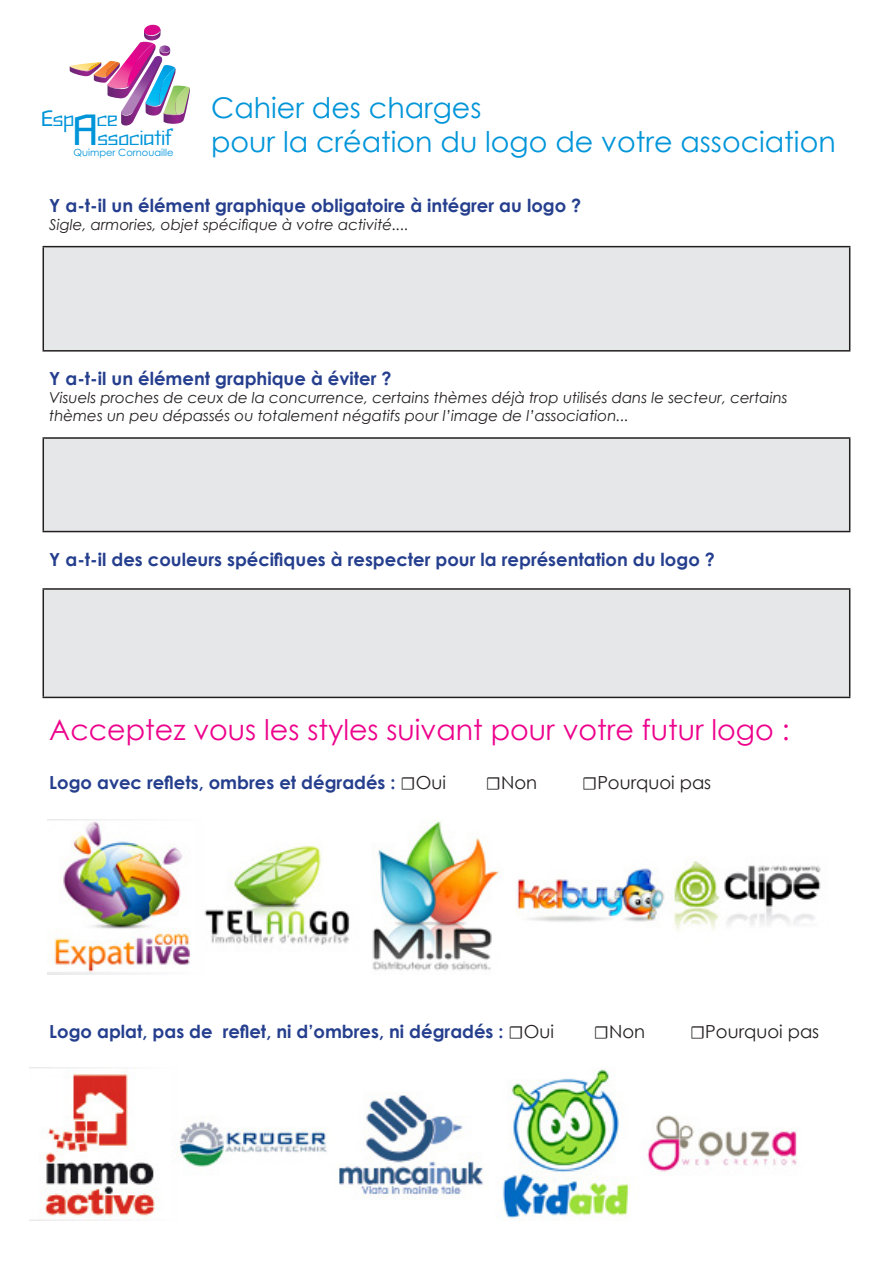
<style>
.page{position:relative;width:893px;height:1263px;background:#fff}
.page>*{position:absolute;margin:0;border:0;box-sizing:border-box;transform-origin:0 0}
.t1{font:28.5px "Century Gothic";color:#0095d9}
.t2{font:28.5px "Century Gothic";color:#ed028c}
.t3{font:20.85px/18.9px "Tetra";letter-spacing:.025em;color:#0095d9}
.t4{font:700 18px "Century Gothic";color:#253f8e}
.t5{font:18px "Century Gothic";color:#231f20}
.t6{font:italic 15px/18px "Century Gothic";color:#231f20}
.t7{font:9.9px "Century Gothic";color:#0095d9}
.s1{font-size:40.65px}
.s2{font-family:"Minion Pro";font-weight:400;color:#231f20}
.s3{font-weight:400;color:#231f20}
.s4{font-family:"Minion Pro"}
</style>
<div class="page">
<div style="left:43px;top:247px;width:807px;height:104px;background:#e6e7e9"></div>
<div style="left:43px;top:438px;width:807px;height:93px;background:#e6e7e9"></div>
<div style="left:43px;top:589px;width:807px;height:108px;background:#e6e7e9"></div>
<hr style="left:43px;top:246px;width:807px;height:1px;background:#231f20">
<hr style="left:43px;top:247px;width:1px;height:103px;background:#231f20">
<hr style="left:849px;top:247px;width:1px;height:103px;background:#231f20">
<hr style="left:43px;top:350px;width:807px;height:2px;background:#231f20">
<hr style="left:43px;top:437px;width:807px;height:2px;background:#231f20">
<hr style="left:43px;top:439px;width:1px;height:92px;background:#231f20">
<hr style="left:849px;top:439px;width:1px;height:92px;background:#231f20">
<hr style="left:43px;top:531px;width:807px;height:1px;background:#231f20">
<hr style="left:43px;top:588px;width:807px;height:2px;background:#231f20">
<hr style="left:43px;top:590px;width:1px;height:107px;background:#231f20">
<hr style="left:849px;top:590px;width:1px;height:107px;background:#231f20">
<hr style="left:43px;top:697px;width:807px;height:1px;background:#231f20">
<svg style="left:69px;top:25px;width:121px;height:101px"></svg>
<img style="left:48px;top:820px;width:773px;height:154px">
<img style="left:30px;top:1067px;width:767px;height:153px">
<p class="t1" style="left:211px;top:88px;width:272px">Cahier des charges</p>
<p class="t1" style="left:211px;top:122px;width:626px">pour la création du logo de votre association</p>
<p class="t4" style="left:49px;top:192px;width:534px">Y a-t-il un élément graphique obligatoire à intégrer au logo ?</p>
<p class="t6" style="left:49px;top:215px;width:361px">Sigle, armories, objet spécifique à votre activité....</p>
<p class="t3" style="left:75px;top:110px;width:98px;text-indent:-33px">Esp ce<br><span class="s1">A</span>ssociatif</p>
<p class="t7" style="left:73px;top:146px;width:102px">Quimper Cornouaille</p>
<p class="t4" style="left:49px;top:365px;width:344px">Y a-t-il un élément graphique à éviter ?</p>
<p class="t6" style="left:49px;top:389px;width:740px">Visuels proches de ceux de la concurrence, certains thèmes déjà trop utilisés dans le secteur, certains thèmes un peu dépassés ou totalement négatifs pour l’image de l’association...</p>
<p class="t4" style="left:49px;top:546px;width:667px">Y a-t-il des couleurs spécifiques à respecter pour la représentation du logo ?</p>
<p class="t2" style="left:49px;top:709px;width:742px">Acceptez vous les styles suivant pour votre futur logo :</p>
<p class="t4" style="left:49px;top:768px;width:398px">Logo avec reflets, ombres et dégradés : <span class="s2">☐</span><span class="s3">Oui</span></p>
<p class="t5" style="left:486px;top:769px;width:53px"><span class="s4">☐</span>Non</p>
<p class="t5" style="left:582px;top:769px;width:131px"><span class="s4">☐</span>Pourquoi pas</p>
<p class="t4" style="left:49px;top:1018px;width:506px">Logo aplat, pas de reflet, ni d’ombres, ni dégradés : <span class="s2">☐</span><span class="s3">Oui</span></p>
<p class="t5" style="left:594px;top:1019px;width:53px"><span class="s4">☐</span>Non</p>
<p class="t5" style="left:690px;top:1019px;width:131px"><span class="s4">☐</span>Pourquoi pas</p>
</div>
